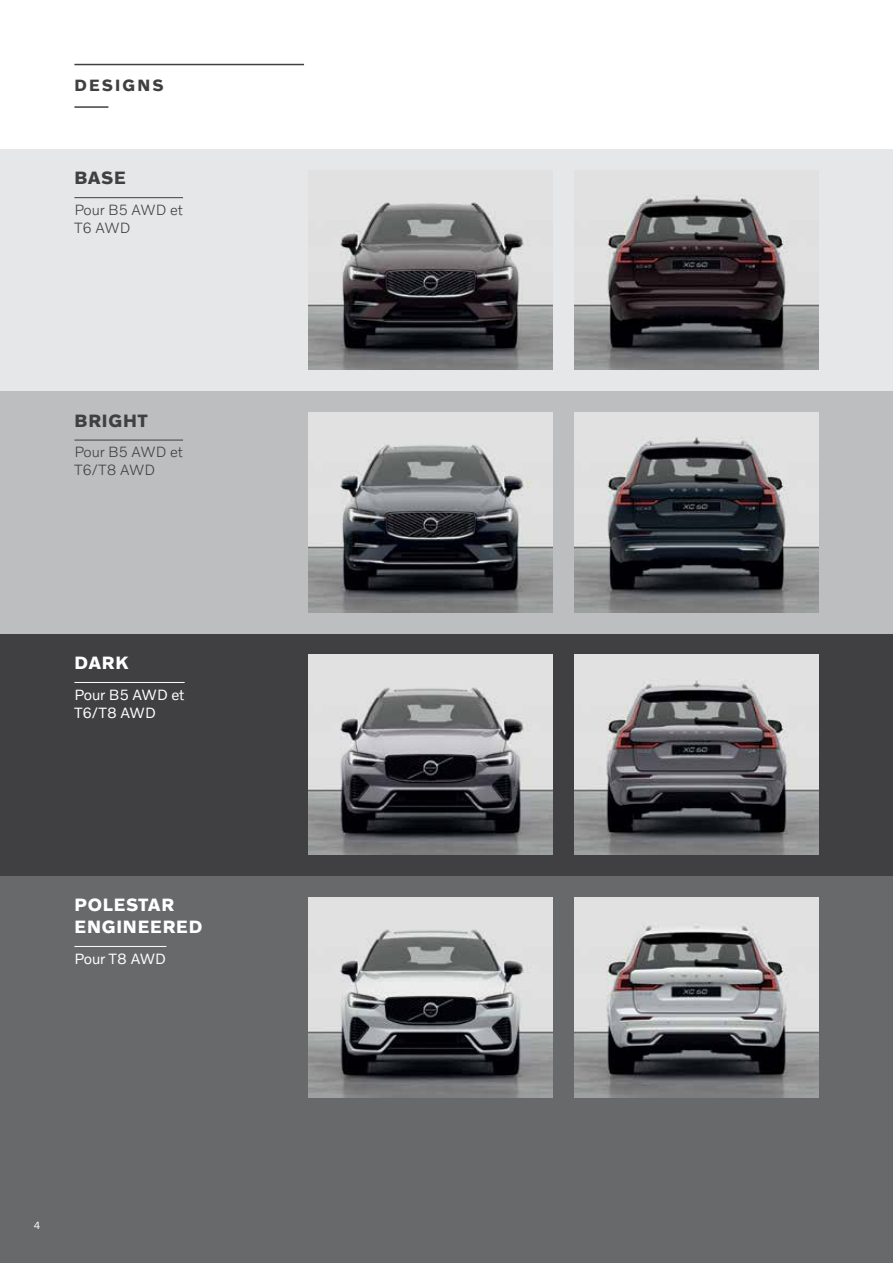
<style>
.page{position:relative;width:893px;height:1263px;background:#fff}
.page>*{position:absolute;margin:0;border:0;box-sizing:border-box;transform-origin:0 0}
.t1{font:700 18px/21.6px "Volvo Novum";letter-spacing:.04em;color:#fff}
.t2{font:700 18px "Volvo Novum";letter-spacing:.04em;color:#404042}
.t3{font:700 16.5px "Volvo Novum";letter-spacing:.125em;color:#404042}
.t4{font:300 15px/18px "Volvo Novum";letter-spacing:-.01em;color:#404042}
.t5{font:15px/18px "Volvo Novum";letter-spacing:-.01em;color:#fff}
.t6{font:10.5px "Volvo Novum";color:#fff}
</style>
<div class="page">
<div style="left:0;top:634px;width:893px;height:242px;background:#404042"></div>
<hr style="left:74px;top:64px;width:230px;height:1px;background:#404042">
<hr style="left:74px;top:106px;width:34px;height:2px;background:#404042">
<div style="left:0;top:149px;width:893px;height:242px;background:#e6e7e8"></div>
<div style="left:0;top:876px;width:893px;height:387px;background:#68696b"></div>
<div style="left:0;top:391px;width:893px;height:243px;background:#bcbec0"></div>
<hr style="left:74px;top:197px;width:109px;height:1px;background:#404042">
<hr style="left:74px;top:440px;width:109px;height:1px;background:#404042">
<hr style="left:74px;top:682px;width:111px;height:1px;background:#fff">
<hr style="left:74px;top:946px;width:92px;height:1px;background:#fff">
<img style="left:308px;top:202px;width:245px;height:168px">
<img style="left:308px;top:412px;width:245px;height:200px">
<img style="left:308px;top:655px;width:245px;height:200px">
<img style="left:308px;top:897px;width:245px;height:200px">
<img style="left:574px;top:194px;width:245px;height:176px">
<img style="left:574px;top:412px;width:245px;height:200px">
<img style="left:574px;top:655px;width:245px;height:200px">
<img style="left:574px;top:897px;width:245px;height:200px">
<p class="t3" style="left:75px;top:75px;width:91px">DESIGNS</p>
<p class="t2" style="left:75px;top:166px;width:53px">BASE</p>
<p class="t4" style="left:74px;top:200px;width:110px">Pour B5 AWD et<br>T6 AWD</p>
<p class="t2" style="left:75px;top:409px;width:74px">BRIGHT</p>
<p class="t4" style="left:74px;top:443px;width:110px">Pour B5 AWD et<br>T6/T8 AWD</p>
<p class="t1" style="left:75px;top:651px;width:55px">DARK</p>
<p class="t5" style="left:74px;top:685px;width:112px">Pour B5 AWD et<br>T6/T8 AWD</p>
<p class="t1" style="left:75px;top:893px;width:129px">POLESTAR<br>ENGINEERED</p>
<p class="t5" style="left:74px;top:949px;width:93px">Pour T8 AWD</p>
<p class="t6" style="left:34px;top:1218px;width:8px">4</p>
</div>
